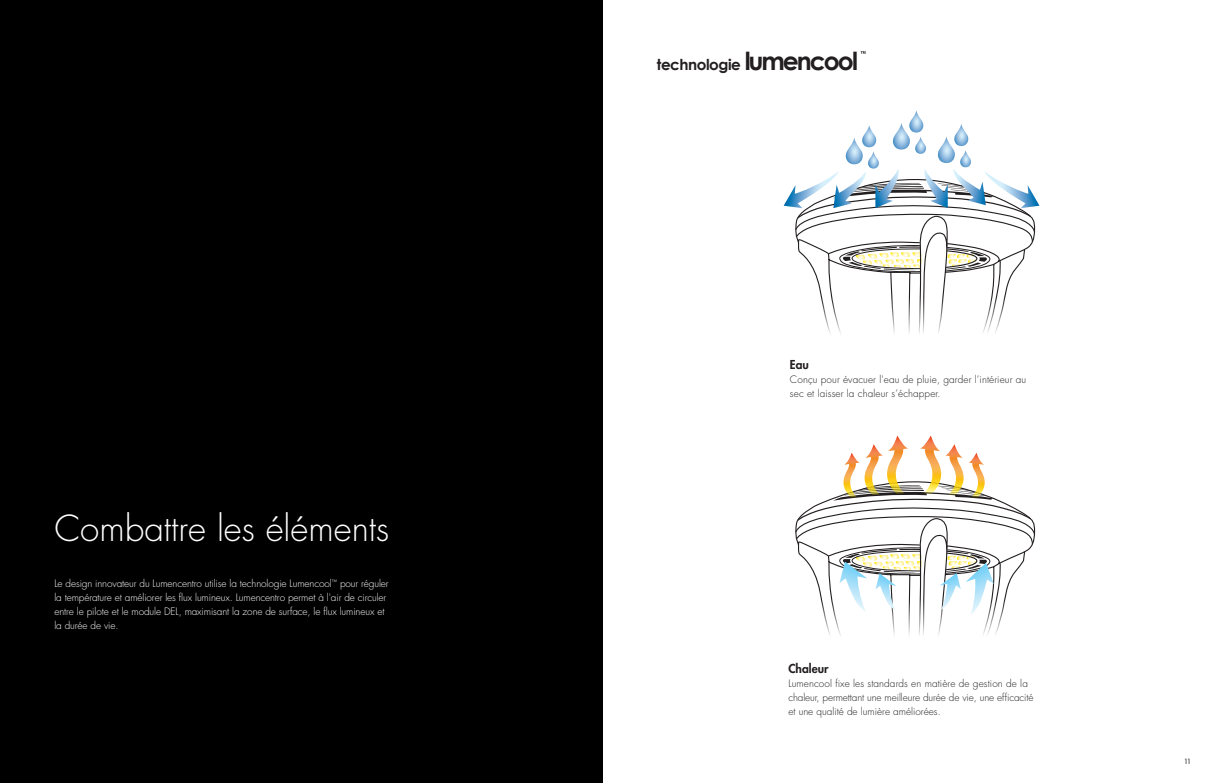
<style>
.page{position:relative;width:1206px;height:783px;background:#fff}
.page>*{position:absolute;margin:0;border:0;box-sizing:border-box;transform-origin:0 0}
.t1{font:300 35px "Futura Std";color:#fff}
.Paragraph_Style_1{font:700 24.9px "Century Gothic";letter-spacing:-.08em;color:#231f20}
.Paragraph_Style_1-2{font:700 15.1px "Century Gothic";letter-spacing:-.03em;color:#231f20}
.t2{font:800 12px "Futura Std";color:#231f20}
.t3{font:300 10px/14px "Futura Std";letter-spacing:-.01em;color:#fff}
.t4{font:300 10px/14px "Futura Std";letter-spacing:.01em;color:#231f20}
.t5{font:500 7px "Futura Std";color:#231f20}
</style>
<div class="page">
<div style="left:0;top:0;width:603px;height:783px;background:#000001"></div>
<svg style="left:795px;top:436px;width:241px;height:200px"></svg>
<svg style="left:784px;top:110px;width:256px;height:176px"></svg>
<svg style="left:861px;top:51px;width:5px;height:3px"></svg>
<p class="t1" style="left:54px;top:507px;width:336px">Combattre les éléments</p>
<p class="t3" style="left:54px;top:577px;width:336px">Le design innovateur du Lumencentro utilise la technologie Lumencool<sup>™</sup> pour réguler la température et améliorer les flux lumineux. Lumencentro permet à l'air de circuler entre le pilote et le module DEL, maximisant la zone de surface, le flux lumineux et la durée de vie.</p>
<p class="Paragraph_Style_1-2" style="left:657px;top:55px;width:85px">technologie</p>
<p class="Paragraph_Style_1" style="left:745px;top:45px;width:115px">lumencool</p>
<p class="t2" style="left:790px;top:357px;width:21px">Eau</p>
<p class="t4" style="left:790px;top:372px;width:238px">Conçu pour évacuer l'eau de pluie, garder l’intérieur au sec et laisser la chaleur s’échapper.</p>
<p class="t2" style="left:788px;top:661px;width:42px">Chaleur</p>
<p class="t4" style="left:788px;top:677px;width:247px">Lumencool fixe les standards en matière de gestion de la chaleur, permettant une meilleure durée de vie, une efficacité et une qualité de lumière améliorées.</p>
<p class="t5" style="left:1184px;top:757px;width:9px">11</p>
</div>
